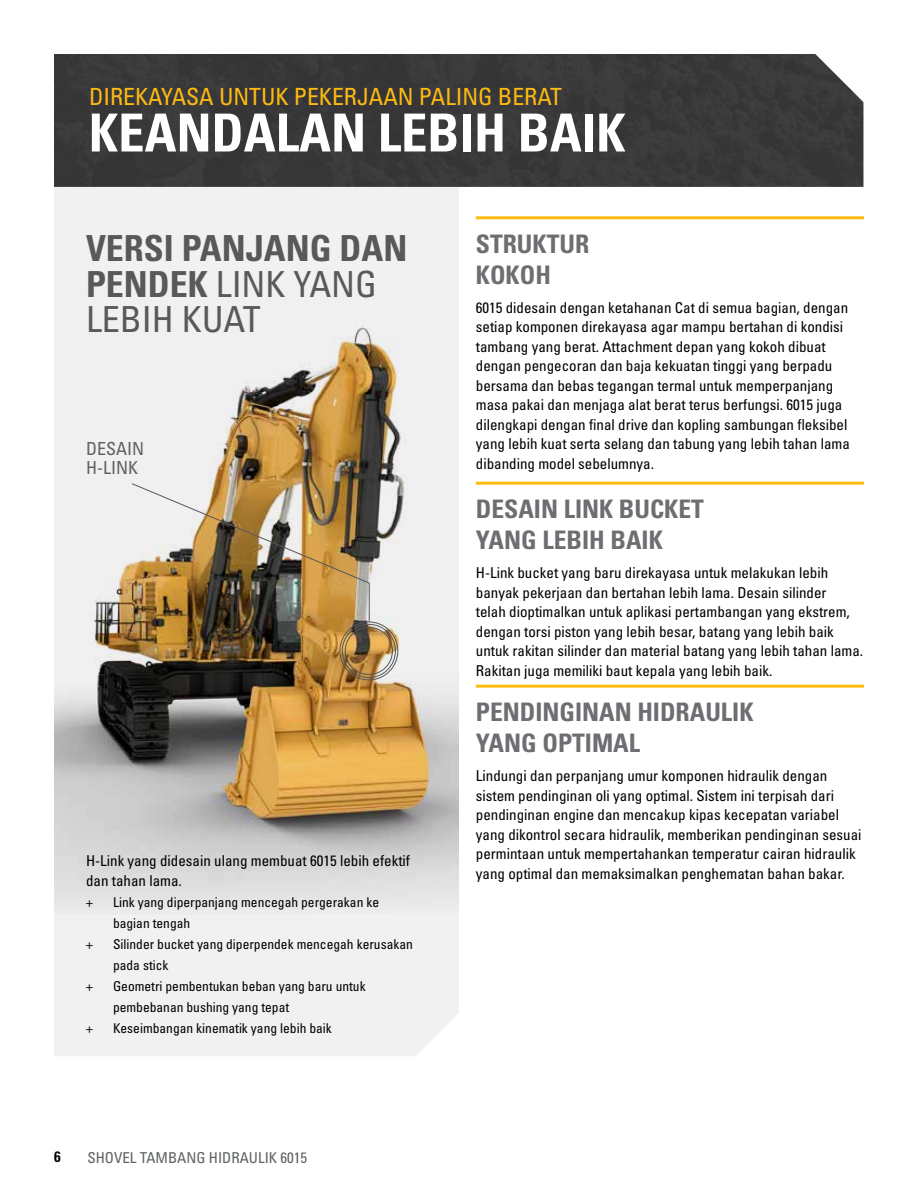
<style>
.page{position:relative;width:918px;height:1188px;background:#fff}
.page>*{position:absolute;margin:0;border:0;box-sizing:border-box;transform-origin:0 0}
.t1{font:700 condensed 52.5px "Univers LT Std";color:#fff}
.t2{font:condensed 35.85px/35.8px "Univers LTCYR 57";color:#58595b}
.t3{font:700 condensed 35.85px "Univers LT Std";color:#58595b}
.t4{font:700 condensed 25.5px/30.6px "Univers LT Std";color:#6d6e71}
.t5{font:condensed 23.7px "Univers LTCYR 57";color:#fdba12}
.t6{font:condensed 18px/19.5px "Univers LTCYR 57";color:#5e6263}
.t7{font:condensed 15px/19.5px "Univers LTCYR 57";color:#000}
.t8{font:condensed 15px "Univers LTCYR 57";color:#5e6263}
.t9{font:700 condensed 15px "Univers LT Std";color:#000}
.t10{font:condensed 13.5px/21px "Univers LTCYR 57";color:#000}
.s1{font-family:"Univers LT Std";font-weight:700}
</style>
<div class="page">
<div style="left:54px;top:187px;width:405px;height:869px;background:#f1f1f2"></div>
<img style="left:54px;top:286px;width:405px;height:628px">
<div style="left:54px;top:54px;width:809px;height:133px;background:#383739"></div>
<hr style="left:476px;top:482px;width:388px;height:3px;background:#fdba12">
<hr style="left:476px;top:216px;width:388px;height:3px;background:#fdba12">
<hr style="left:476px;top:685px;width:388px;height:3px;background:#fdba12">
<div style="left:340px;top:622px;width:58px;height:58px;border:1px solid #55575a;border-radius:50%"></div>
<div style="left:342px;top:624px;width:54px;height:54px;border:1px solid #55575a;border-radius:50%"></div>
<div style="left:345px;top:627px;width:48px;height:48px;border:1px solid #55575a;border-radius:50%"></div>
<img style="left:131px;top:483px;width:239px;height:139px">
<h3 class="t5" style="left:89px;top:82px;width:474px">DIREKAYASA UNTUK PEKERJAAN PALING BERAT</h3>
<h1 class="t1" style="left:89px;top:101px;width:538px">KEANDALAN LEBIH BAIK</h1>
<h2 class="t3" style="left:86px;top:226px;width:323px">VERSI PANJANG DAN</h2>
<h2 class="t2" style="left:86px;top:265px;width:293px"><span class="s1">PENDEK</span> LINK YANG<br>LEBIH KUAT</h2>
<p class="t6" style="left:86px;top:438px;width:60px">DESAIN<br>H-LINK</p>
<p class="t7" style="left:86px;top:851px;width:326px">H-Link yang didesain ulang membuat 6015 lebih efektif dan tahan lama.</p>
<p class="t10" style="left:86px;top:891px;width:8px">+</p>
<p class="t10" style="left:113px;top:891px;width:268px">Link yang diperpanjang mencegah pergerakan ke bagian tengah</p>
<p class="t10" style="left:86px;top:933px;width:8px">+</p>
<p class="t10" style="left:113px;top:933px;width:301px">Silinder bucket yang diperpendek mencegah kerusakan pada stick</p>
<p class="t10" style="left:86px;top:975px;width:8px">+</p>
<p class="t10" style="left:113px;top:975px;width:254px">Geometri pembentukan beban yang baru untuk pembebanan bushing yang tepat</p>
<p class="t10" style="left:86px;top:1017px;width:8px">+</p>
<p class="t10" style="left:113px;top:1017px;width:220px">Keseimbangan kinematik yang lebih baik</p>
<p class="t9" style="left:54px;top:1147px;width:8px">6</p>
<p class="t8" style="left:87px;top:1148px;width:221px">SHOVEL TAMBANG HIDRAULIK 6015</p>
<h3 class="t4" style="left:476px;top:229px;width:115px">STRUKTUR<br>KOKOH</h3>
<p class="t7" style="left:476px;top:298px;width:376px">6015 didesain dengan ketahanan Cat di semua bagian, dengan setiap komponen direkayasa agar mampu bertahan di kondisi tambang yang berat. Attachment depan yang kokoh dibuat dengan pengecoran dan baja kekuatan tinggi yang berpadu bersama dan bebas tegangan termal untuk memperpanjang masa pakai dan menjaga alat berat terus berfungsi. 6015 juga dilengkapi dengan final drive dan kopling sambungan fleksibel yang lebih kuat serta selang dan tabung yang lebih tahan lama dibanding model sebelumnya.</p>
<h3 class="t4" style="left:476px;top:494px;width:230px">DESAIN LINK BUCKET<br>YANG LEBIH BAIK</h3>
<p class="t7" style="left:476px;top:563px;width:389px">H-Link bucket yang baru direkayasa untuk melakukan lebih banyak pekerjaan dan bertahan lebih lama. Desain silinder<br>telah dioptimalkan untuk aplikasi pertambangan yang ekstrem, dengan torsi piston yang lebih besar, batang yang lebih baik untuk rakitan silinder dan material batang yang lebih tahan lama.<br>Rakitan juga memiliki baut kepala yang lebih baik.</p>
<h3 class="t4" style="left:476px;top:697px;width:279px">PENDINGINAN HIDRAULIK<br>YANG OPTIMAL</h3>
<p class="t7" style="left:476px;top:766px;width:387px">Lindungi dan perpanjang umur komponen hidraulik dengan sistem pendinginan oli yang optimal. Sistem ini terpisah dari pendinginan engine dan mencakup kipas kecepatan variabel yang dikontrol secara hidraulik, memberikan pendinginan sesuai permintaan untuk mempertahankan temperatur cairan hidraulik yang optimal dan memaksimalkan penghematan bahan bakar.</p>
</div>
